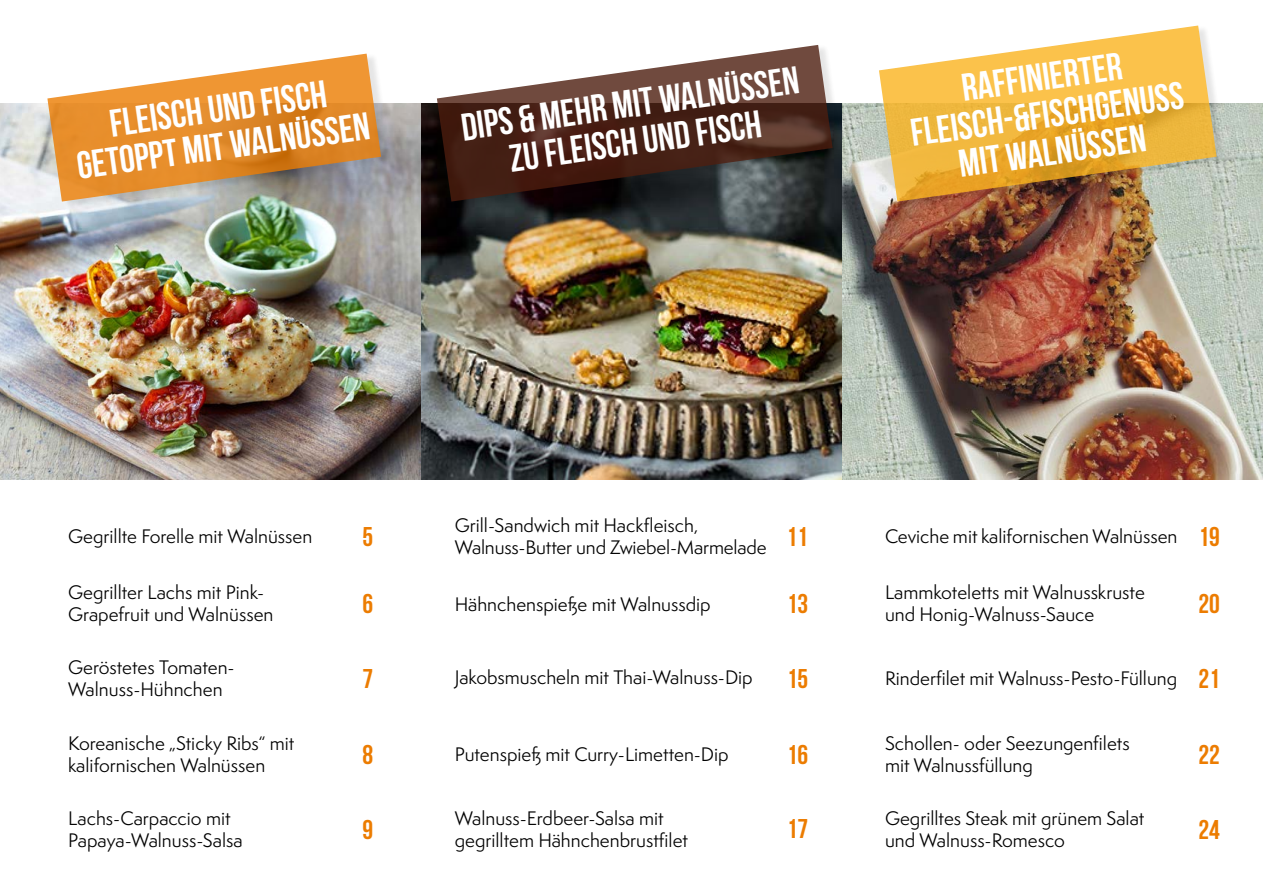
<style>
.page{position:relative;width:1263px;height:893px;background:#fff}
.page>*{position:absolute;margin:0;border:0;box-sizing:border-box;transform-origin:0 0}
.t1{font:700 38.4px/37.5px "Bebas Neue";color:#fff;text-align:center}
.t2{font:700 27px "Bebas Neue";color:#ec7c01}
.t3{font:18px/21.6px "Semplicita Pro";color:#000}
.s1{font-family:"Bebas Neue";font-weight:700;font-size:27px;color:#ec7c01}
</style>
<div class="page">
<img style="left:0;top:103px;width:1263px;height:377px">
<div style="left:439px;top:44px;width:405px;height:166px;background:#000;opacity:.13"></div>
<svg style="left:437px;top:45px;width:396px;height:157px"></svg>
<div style="left:49px;top:53px;width:343px;height:157px;background:#000;opacity:.13"></div>
<svg style="left:47px;top:54px;width:334px;height:148px;background:#dda15f"></svg>
<div style="left:881px;top:25px;width:347px;height:185px;background:#000;opacity:.13"></div>
<svg style="left:879px;top:26px;width:337px;height:176px;background:#e6b85e"></svg>
<h1 class="t1" style="left:69px;top:110px;width:297px;rotate:-8deg">Fleisch und Fisch getoppt mit Walnüssen</h1>
<h1 class="t1" style="left:459px;top:108px;width:342px;rotate:-8deg">Dips &amp; mehr mit Walnüssen zu Fleisch und Fisch</h1>
<h1 class="t1" style="left:903px;top:77px;width:277px;rotate:-8deg">Raffinierter<br>Fleisch-&amp;Fischgenuss mit Walnüssen</h1>
<p class="t3" style="left:68px;top:525px;width:246px">Gegrillte Forelle mit Walnüssen</p>
<h2 class="t2" style="left:362px;top:522px;width:12px">5</h2>
<p class="t3" style="left:455px;top:514px;width:355px">Grill-Sandwich mit Hackfleisch,<br>Walnuss-Butter und Zwiebel-Marmelade <sup>11</sup></p>
<p class="t3" style="left:885px;top:525px;width:336px">Ceviche mit kalifornischen Walnüssen <span class="s1">19</span></p>
<p class="t3" style="left:68px;top:582px;width:207px">Gegrillter Lachs mit Pink-<br>Grapefruit und Walnüssen</p>
<h2 class="t2" style="left:362px;top:589px;width:12px">6</h2>
<p class="t3" style="left:455px;top:593px;width:257px">Hähnchenspieße mit Walnussdip</p>
<h2 class="t2" style="left:787px;top:589px;width:23px">13</h2>
<p class="t3" style="left:885px;top:582px;width:261px">Lammkoteletts mit Walnusskruste und Honig-Walnuss-Sauce</p>
<h2 class="t2" style="left:1198px;top:589px;width:23px">20</h2>
<p class="t3" style="left:68px;top:656px;width:168px">Geröstetes Tomaten-<br>Walnuss-Hühnchen</p>
<h2 class="t2" style="left:362px;top:663px;width:12px">7</h2>
<p class="t3" style="left:455px;top:666px;width:299px">Jakobsmuscheln mit Thai-Walnuss-Dip</p>
<h2 class="t2" style="left:787px;top:663px;width:23px">15</h2>
<p class="t3" style="left:885px;top:667px;width:336px">Rinderfilet mit Walnuss-Pesto-Füllung <span class="s1">21</span></p>
<p class="t3" style="left:68px;top:732px;width:228px">Koreanische „Sticky Ribs“ mit kalifornischen Walnüssen</p>
<h2 class="t2" style="left:362px;top:739px;width:12px">8</h2>
<p class="t3" style="left:885px;top:732px;width:246px">Schollen- oder Seezungenfilets mit Walnussfüllung</p>
<h2 class="t2" style="left:1198px;top:739px;width:23px">22</h2>
<p class="t3" style="left:455px;top:744px;width:275px">Putenspieß mit Curry-Limetten-Dip</p>
<h2 class="t2" style="left:787px;top:739px;width:23px">16</h2>
<p class="t3" style="left:68px;top:807px;width:176px">Lachs-Carpaccio mit<br>Papaya-Walnuss-Salsa</p>
<h2 class="t2" style="left:362px;top:815px;width:12px">9</h2>
<p class="t3" style="left:455px;top:807px;width:235px">Walnuss-Erdbeer-Salsa mit gegrilltem Hähnchenbrustfilet</p>
<h2 class="t2" style="left:787px;top:814px;width:23px">17</h2>
<p class="t3" style="left:885px;top:807px;width:261px">Gegrilltes Steak mit grünem Salat und Walnuss-Romesco</p>
<h2 class="t2" style="left:1198px;top:815px;width:23px">24</h2>
</div>
